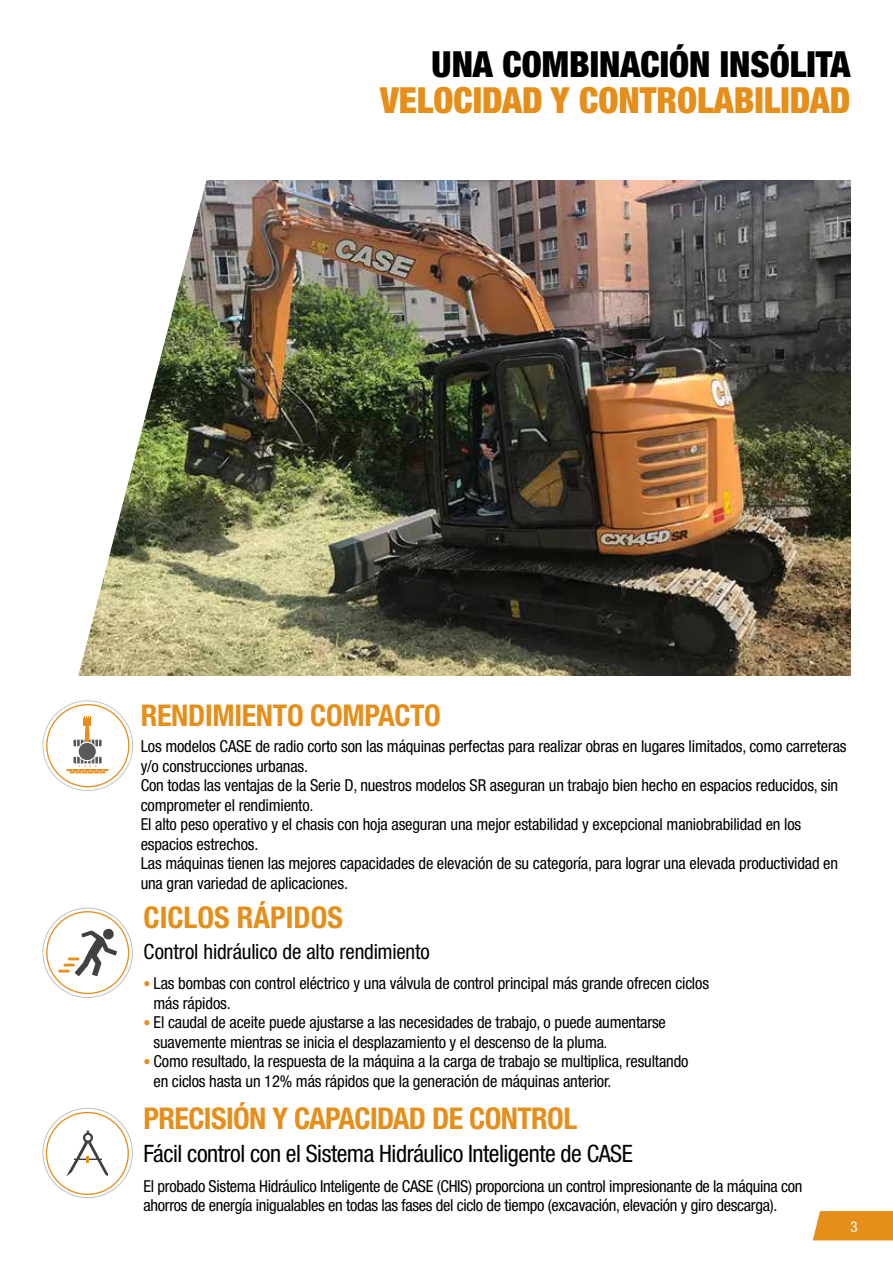
<style>
.page{position:relative;width:893px;height:1263px;background:#fff}
.page>*{position:absolute;margin:0;border:0;box-sizing:border-box;transform-origin:0 0}
.t1{font:900 condensed 36px "Helvetica Neue LT Std";color:#e58e1a}
.t2{font:900 condensed 36px "Helvetica Neue LT Std";color:#000}
.t3{font:700 condensed 30px "Helvetica Neue LT Std";letter-spacing:-.01em;color:#e58e1a}
.t4{font:condensed 24px "Helvetica Neue LT Std";letter-spacing:-.02em;color:#000}
.t5{font:condensed 21px "Helvetica Neue LT Std";letter-spacing:-.01em;color:#000}
.t6{font:condensed 16.5px/19.5px "Helvetica Neue LT Std";letter-spacing:-.01em;color:#000}
.t7{font:condensed 15px "Helvetica Neue LT Std";color:#fff}
.s1{font-size:15px;color:#e58e1a}
.s2{font-size:15px}
</style>
<div class="page">
<svg style="left:813px;top:1211px;width:80px;height:29px;background:#e69324"></svg>
<img style="left:214px;top:180px;width:636px;height:495px">
<svg style="left:42px;top:180px;width:172px;height:571px"></svg>
<svg style="left:43px;top:1108px;width:90px;height:90px"></svg>
<svg style="left:43px;top:908px;width:90px;height:90px"></svg>
<svg style="left:43px;top:700px;width:90px;height:91px"></svg>
<h1 class="t2" style="left:432px;top:42px;width:420px">UNA COMBINACIÓN INSÓLITA</h1>
<h1 class="t1" style="left:380px;top:78px;width:472px">VELOCIDAD Y CONTROLABILIDAD</h1>
<h2 class="t3" style="left:141px;top:697px;width:302px">RENDIMIENTO COMPACTO</h2>
<p class="t6" style="left:141px;top:736px;width:707px">Los modelos CASE de radio corto son las máquinas perfectas para realizar obras en lugares limitados, como carreteras y/o construcciones urbanas.<br>Con todas las ventajas de la Serie D, nuestros modelos SR aseguran un trabajo bien hecho en espacios reducidos, sin comprometer el rendimiento.<br>El alto peso operativo y el chasis con hoja aseguran una mejor estabilidad y excepcional maniobrabilidad en los espacios estrechos.<br>Las máquinas tienen las mejores capacidades de elevación de su categoría, para lograr una elevada productividad en una gran variedad de aplicaciones.</p>
<h2 class="t3" style="left:144px;top:899px;width:201px">CICLOS RÁPIDOS</h2>
<p class="t5" style="left:144px;top:939px;width:288px">Control hidráulico de alto rendimiento</p>
<p class="t6" style="left:154px;top:973px;width:557px;text-indent:-10px"><span class="s1">•</span> Las bombas con control eléctrico y una válvula de control principal más grande ofrecen ciclos más rápidos.</p>
<p class="t6" style="left:154px;top:1012px;width:514px;text-indent:-10px"><span class="s1">•</span> El caudal de aceite puede ajustarse a las necesidades de trabajo, o puede aumentarse suavemente mientras se inicia el desplazamiento y el descenso de la pluma<span class="s2">.</span></p>
<p class="t6" style="left:154px;top:1051px;width:536px;text-indent:-10px"><span class="s1">•</span> Como resultado, la respuesta de la máquina a la carga de trabajo se multiplica, resultando en ciclos hasta un 12% más rápidos que la generación de máquinas anterior.</p>
<h2 class="t3" style="left:144px;top:1100px;width:435px">PRECISIÓN Y CAPACIDAD DE CONTROL</h2>
<h3 class="t4" style="left:144px;top:1139px;width:491px">Fácil control con el Sistema Hidráulico Inteligente de CASE</h3>
<p class="t6" style="left:144px;top:1176px;width:660px">El probado Sistema Hidráulico Inteligente de CASE (CHIS) proporciona un control impresionante de la máquina con ahorros de energía inigualables en todas las fases del ciclo de tiempo (excavación, elevación y giro descarga).</p>
<p class="t7" style="left:850px;top:1218px;width:9px">3</p>
</div>
